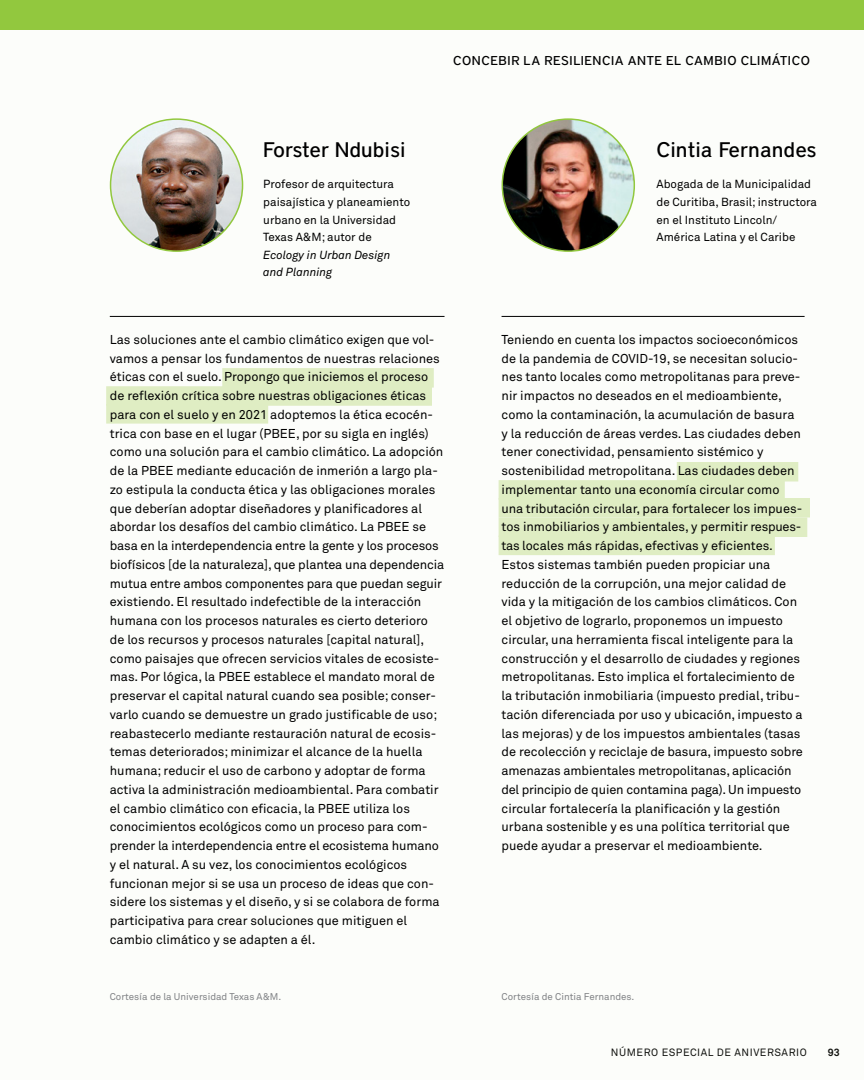
<style>
.page{position:relative;width:864px;height:1080px;background:#fcfdfa}
.page>*{position:absolute;margin:0;border:0;box-sizing:border-box;transform-origin:0 0}
.t1{font:500 21px "District";color:#000}
.t2{font:12.75px/18.8px "Akkurat Pro";color:#000}
.t3{font:500 12.75px "District";letter-spacing:.045em;color:#000}
.t4{font:11.7px/17.5px "Akkurat Pro";color:#000}
.t5{font:italic 11.7px/17.5px "Akkurat Pro";color:#000}
.t6{font:10.5px "Akkurat Pro";letter-spacing:.05em;color:#000}
.t7{font:700 10.5px "Akkurat Pro";color:#000}
.t8{font:9.75px "Akkurat Pro";color:#808285}
</style>
<div class="page">
<div style="left:499px;top:518px;width:308px;height:19px;background:#dfedc3"></div>
<div style="left:499px;top:536px;width:276px;height:19px;background:#dfedc3"></div>
<div style="left:677px;top:462px;width:121px;height:20px;background:#dfedc3"></div>
<div style="left:499px;top:498px;width:311px;height:20px;background:#dfedc3"></div>
<div style="left:499px;top:480px;width:286px;height:20px;background:#dfedc3"></div>
<div style="left:222px;top:368px;width:212px;height:20px;background:#dfedc3"></div>
<div style="left:106px;top:404px;width:162px;height:20px;background:#dfedc3"></div>
<div style="left:106px;top:386px;width:326px;height:20px;background:#dfedc3"></div>
<div style="left:0;top:0;width:864px;height:30px;background:#92c83e"></div>
<img style="left:502px;top:119px;width:132px;height:132px;border-radius:66px">
<img style="left:111px;top:119px;width:132px;height:132px;border-radius:65px">
<hr style="left:502px;top:316px;width:303px;height:1px;background:#000">
<hr style="left:110px;top:316px;width:335px;height:1px;background:#000">
<p class="t3" style="left:453px;top:53px;width:358px">CONCEBIR LA RESILIENCIA ANTE EL CAMBIO CLIMÁTICO</p>
<h1 class="t1" style="left:263px;top:137px;width:144px">Forster Ndubisi</h1>
<p class="t4" style="left:263px;top:176px;width:149px">Profesor de arquitectura paisajística y planeamiento urbano en la Universidad<br>Texas A&amp;M; autor de</p>
<p class="t5" style="left:263px;top:246px;width:129px">Ecology in Urban Design and Planning</p>
<p class="t2" style="left:110px;top:330px;width:336px">Las soluciones ante el cambio climático exigen que vol&shy;vamos a pensar los fundamentos de nuestras relaciones éticas con el suelo. Propongo que iniciemos el proceso de reflexión crítica sobre nuestras obligaciones éticas para con el suelo y en 2021 adoptemos la ética ecocén&shy;trica con base en el lugar (PBEE, por su sigla en inglés) como una solución para el cambio climático. La adopción de la PBEE mediante educación de inmerión a largo pla&shy;zo estipula la conducta ética y las obligaciones morales que deberían adoptar diseñadores y planificadores al abordar los desafíos del cambio climático. La PBEE se basa en la interdependencia entre la gente y los procesos biofísicos [de la naturaleza], que plantea una dependencia mutua entre ambos componentes para que puedan seguir existiendo. El resultado indefectible de la interacción humana con los procesos naturales es cierto deterioro de los recursos y procesos naturales [capital natural], como paisajes que ofrecen servicios vitales de ecosiste&shy;mas. Por lógica, la PBEE establece el mandato moral de preservar el capital natural cuando sea posible; conser&shy;varlo cuando se demuestre un grado justificable de uso; reabastecerlo mediante restauración natural de ecosis&shy;temas deteriorados; minimizar el alcance de la huella humana; reducir el uso de carbono y adoptar de forma activa la administración medioambiental. Para combatir el cambio climático con eficacia, la PBEE utiliza los conocimientos ecológicos como un proceso para com&shy;prender la interdependencia entre el ecosistema humano y el natural. A su vez, los conocimientos ecológicos funcionan mejor si se usa un proceso de ideas que con&shy;sidere los sistemas y el diseño, y si se colabora de forma participativa para crear soluciones que mitiguen el cambio climático y se adapten a él.</p>
<h1 class="t1" style="left:657px;top:137px;width:162px">Cintia Fernandes</h1>
<p class="t4" style="left:657px;top:176px;width:162px">Abogada de la Municipalidad de Curitiba, Brasil; instructora en el Instituto Lincoln/<br>América Latina y el Caribe</p>
<p class="t2" style="left:502px;top:330px;width:303px">Teniendo en cuenta los impactos socioeconómicos de la pandemia de COVID-19, se necesitan solucio&shy;nes tanto locales como metropolitanas para preve&shy;nir impactos no deseados en el medioambiente, como la contaminación, la acumulación de basura y la reducción de áreas verdes. Las ciudades deben tener conectividad, pensamiento sistémico y sostenibilidad metropolitana. Las ciudades deben implementar tanto una economía circular como una tributación circular, para fortalecer los impues&shy;tos inmobiliarios y ambientales, y permitir respues&shy;tas locales más rápidas, efectivas y eficientes.<br>Estos sistemas también pueden propiciar una reducción de la corrupción, una mejor calidad de vida y la mitigación de los cambios climáticos. Con el objetivo de lograrlo, proponemos un impuesto circular, una herramienta fiscal inteligente para la construcción y el desarrollo de ciudades y regiones metropolitanas. Esto implica el fortalecimiento de la tributación inmobiliaria (impuesto predial, tribu&shy;tación diferenciada por uso y ubicación, impuesto a las mejoras) y de los impuestos ambientales (tasas de recolección y reciclaje de basura, impuesto sobre amenazas ambientales metropolitanas, aplicación del principio de quien contamina paga). Un impuesto circular fortalecería la planificación y la gestión urbana sostenible y es una política territorial que puede ayudar a preservar el medioambiente.</p>
<p class="t8" style="left:110px;top:991px;width:173px">Cortesía de la Universidad Texas A&amp;M.</p>
<p class="t8" style="left:502px;top:991px;width:134px">Cortesía de Cintia Fernandes.</p>
<p class="t6" style="left:611px;top:1047px;width:197px">NÚMERO ESPECIAL DE ANIVERSARIO</p>
<p class="t7" style="left:828px;top:1046px;width:13px">93</p>
</div>
